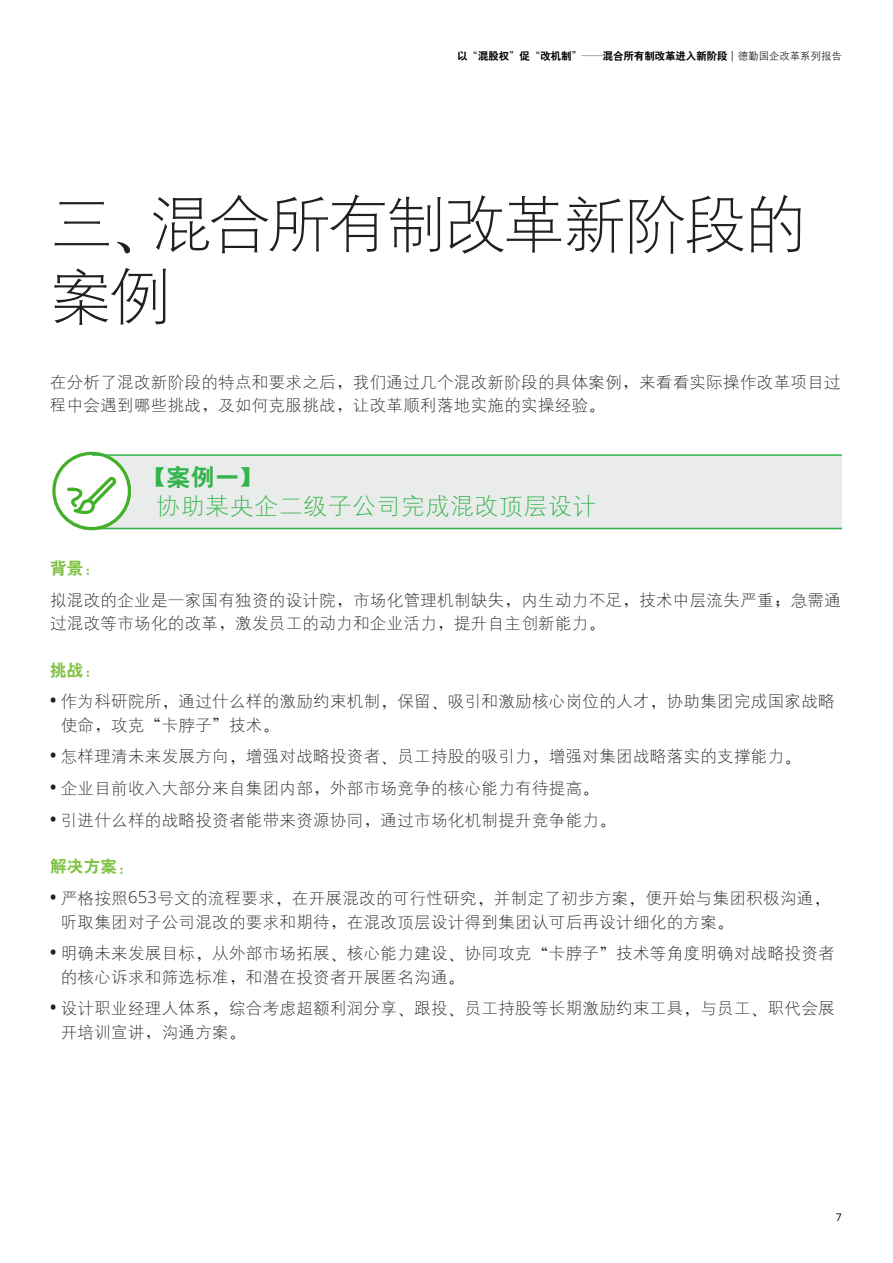
<style>
.page{position:relative;width:893px;height:1263px;background:#fff}
.page>*{position:absolute;margin:0;border:0;box-sizing:border-box;transform-origin:0 0}
.内文标题_light__42_48pt{font:63px/72px "H Yg 1 gj";letter-spacing:-.06em;color:#231f20}
.内文__9_5_13_5{font:24px "H Yg 1 gj";letter-spacing:.02em;color:#31b44a}
.内文__9_5_13_5-2{font:24px "H Yb 2 gj";color:#31b44a}
.内文__9_5_13_5-3{font:16.5px/23.2px "H Yg 1 gj";letter-spacing:.02em;color:#231f20}
.内文__9_5_13_5-4{font:16.5px "H Yb 2 gj";letter-spacing:.02em;color:#7fc241}
.t1{font:10.5px "H Yb 2 gj";letter-spacing:-.01em;color:#000}
.t2{font:10.5px "Open Sans";color:#010101}
.s1{font-family:"H Ya 6 gj"}
.s2{font-family:"Open Sans";color:#231f20}
.s3{font-family:"H Yg 2 gj";color:#231f20}
.s4{font-family:"Open Sans";font-weight:700}
.s5{font-family:"Open Sans";font-weight:300}
</style>
<div class="page">
<div style="left:92px;top:455px;width:750px;height:74px;background:#eaeceb"></div>
<hr style="left:99px;top:528px;width:743px;height:1px;background:#31b44a">
<svg style="left:52px;top:452px;width:79px;height:78px"></svg>
<hr style="left:92px;top:454px;width:750px;height:2px;background:#31b44a">
<p class="t1" style="left:457px;top:51px;width:386px">以<span class="s1">“</span>混股权<span class="s1">”</span>促<span class="s1">“</span>改机制<span class="s1">”——</span>混合所有制改革进入新阶段 <span class="s2">|</span> <span class="s3">德勤国企改革系列报告</span></p>
<p class="内文标题_light__42_48pt" style="left:50px;top:188px;width:758px">三<span class="s1">、</span>混合所有制改革新阶段的案例</p>
<p class="内文__9_5_13_5-3" style="left:50px;top:370px;width:792px">在分析了混改新阶段的特点和要求之后<span class="s1">，</span>我们通过几个混改新阶段的具体案例<span class="s1">，</span>来看看实际操作改革项目过程中会遇到哪些挑战<span class="s1">，</span>及如何克服挑战<span class="s1">，</span>让改革顺利落地实施的实操经验<span class="s1">。</span></p>
<p class="内文__9_5_13_5-2" style="left:142px;top:465px;width:123px"><span class="s1">【</span>案例一<span class="s1">】</span></p>
<p class="内文__9_5_13_5" style="left:156px;top:493px;width:442px">协助某央企二级子公司完成混改顶层设计</p>
<p class="内文__9_5_13_5-4" style="left:50px;top:560px;width:52px">背景<span class="s1">：</span></p>
<p class="内文__9_5_13_5-3" style="left:50px;top:588px;width:792px">拟混改的企业是一家国有独资的设计院<span class="s1">，</span>市场化管理机制缺失<span class="s1">，</span>内生动力不足<span class="s1">，</span>技术中层流失严重<span class="s1">；</span>急需通过混改等市场化的改革<span class="s1">，</span>激发员工的动力和企业活力<span class="s1">，</span>提升自主创新能力<span class="s1">。</span></p>
<p class="内文__9_5_13_5-4" style="left:50px;top:661px;width:52px">挑战<span class="s1">：</span></p>
<p class="内文__9_5_13_5-3" style="left:61px;top:690px;width:775px;text-indent:-11px"><span class="s4">•</span> 作为科研院所<span class="s1">，</span>通过什么样的激励约束机制<span class="s1">，</span>保留<span class="s1">、</span>吸引和激励核心岗位的人才<span class="s1">，</span>协助集团完成国家战略使命<span class="s1">，</span>攻克<span class="s1">“</span>卡脖子<span class="s1">”</span>技术<span class="s1">。</span></p>
<p class="内文__9_5_13_5-3" style="left:50px;top:745px;width:752px"><span class="s4">•</span> 怎样理清未来发展方向<span class="s1">，</span>增强对战略投资者<span class="s1">、</span>员工持股的吸引力<span class="s1">，</span>增强对集团战略落实的支撑能力<span class="s1">。</span></p>
<p class="内文__9_5_13_5-3" style="left:50px;top:777px;width:550px"><span class="s4">•</span> 企业目前收入大部分来自集团内部<span class="s1">，</span>外部市场竞争的核心能力有待提高<span class="s1">。</span></p>
<p class="内文__9_5_13_5-3" style="left:50px;top:808px;width:567px"><span class="s4">•</span> 引进什么样的战略投资者能带来资源协同<span class="s1">，</span>通过市场化机制提升竞争能力<span class="s1">。</span></p>
<p class="内文__9_5_13_5-4" style="left:50px;top:858px;width:85px">解决方案<span class="s1">：</span></p>
<p class="内文__9_5_13_5-3" style="left:61px;top:887px;width:771px;text-indent:-11px"><span class="s4">•</span> 严格按照<span class="s5">653</span>号文的流程要求<span class="s1">，</span>在开展混改的可行性研究<span class="s1">，</span>并制定了初步方案<span class="s1">，</span>便开始与集团积极沟通<span class="s1">，</span>听取集团对子公司混改的要求和期待<span class="s1">，</span>在混改顶层设计得到集团认可后再设计细化的方案<span class="s1">。</span></p>
<p class="内文__9_5_13_5-3" style="left:61px;top:942px;width:775px;text-indent:-11px"><span class="s4">•</span> 明确未来发展目标<span class="s1">，</span>从外部市场拓展<span class="s1">、</span>核心能力建设<span class="s1">、</span>协同攻克<span class="s1">“</span>卡脖子<span class="s1">”</span>技术等角度明确对战略投资者的核心诉求和筛选标准<span class="s1">，</span>和潜在投资者开展匿名沟通<span class="s1">。</span></p>
<p class="内文__9_5_13_5-3" style="left:61px;top:997px;width:775px;text-indent:-11px"><span class="s4">•</span> 设计职业经理人体系<span class="s1">，</span>综合考虑超额利润分享<span class="s1">、</span>跟投<span class="s1">、</span>员工持股等长期激励约束工具<span class="s1">，</span>与员工<span class="s1">、</span>职代会展开培训宣讲<span class="s1">，</span>沟通方案<span class="s1">。</span></p>
<p class="t2" style="left:836px;top:1210px;width:8px">7</p>
</div>
